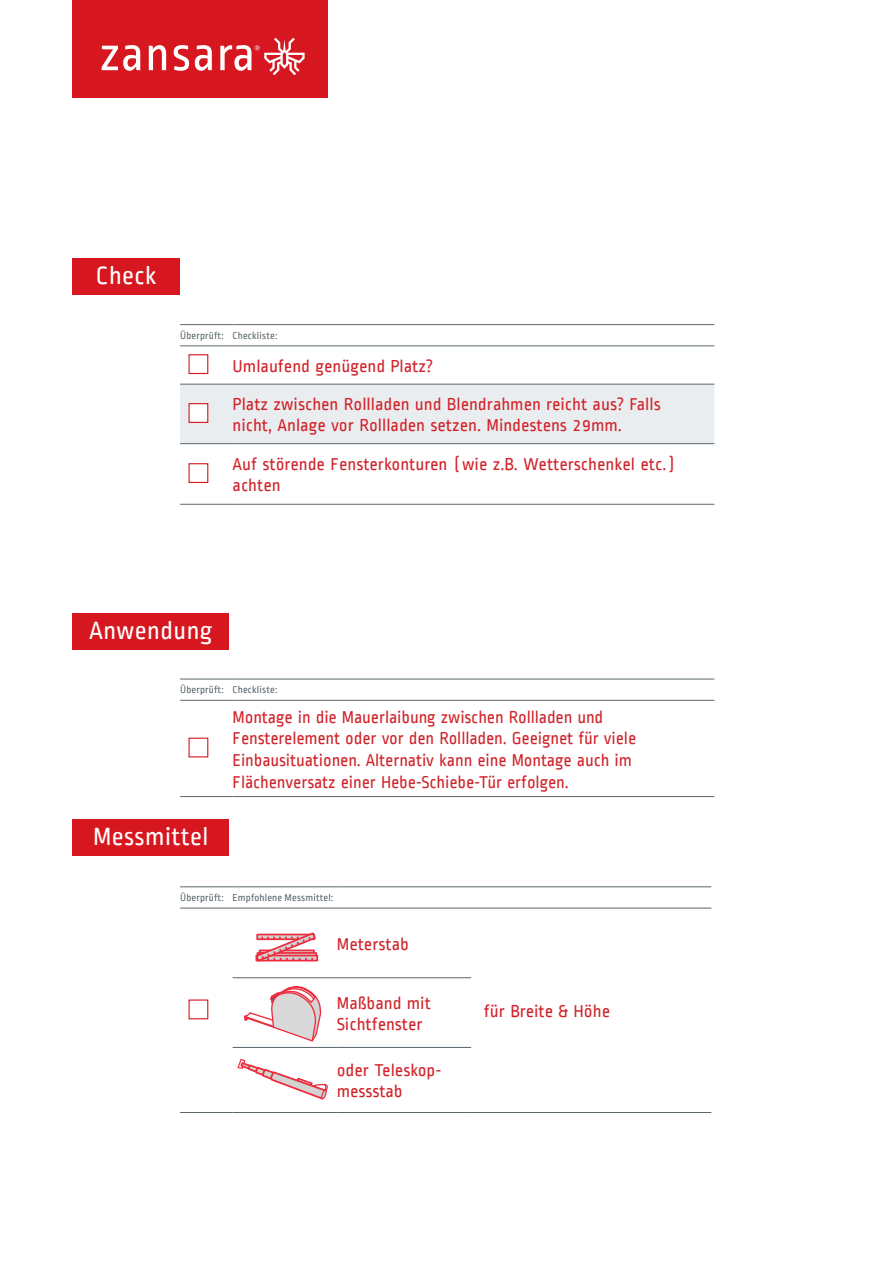
<style>
.page{position:relative;width:893px;height:1263px;background:#fff}
.page>*{position:absolute;margin:0;border:0;box-sizing:border-box;transform-origin:0 0}
.t1{font:26.25px "Ropa Soft PTT";letter-spacing:.02em;color:#fff}
.t2{font:18px/21.6px "Ropa Sans";color:#d1232a}
.t3{font:10.5px "Ropa Sans Pro";letter-spacing:.02em;color:#5a676e}
</style>
<div class="page">
<div style="left:72px;top:0;width:256px;height:98px;background:#d7171f"></div>
<svg style="left:149px;top:45px;width:17px;height:25px"></svg>
<svg style="left:195px;top:45px;width:17px;height:26px"></svg>
<svg style="left:102px;top:45px;width:38px;height:26px"></svg>
<svg style="left:174px;top:45px;width:15px;height:26px"></svg>
<svg style="left:220px;top:38px;width:85px;height:37px"></svg>
<div style="left:72px;top:258px;width:108px;height:37px;background:#d7171f"></div>
<div style="left:72px;top:820px;width:157px;height:36px;background:#d7171f"></div>
<div style="left:72px;top:613px;width:157px;height:37px;background:#d7171f"></div>
<hr style="left:180px;top:908px;width:53px;height:1px;background:#5a676e">
<hr style="left:233px;top:908px;width:104px;height:1px;background:#5a676e">
<hr style="left:337px;top:908px;width:134px;height:1px;background:#5a676e">
<hr style="left:471px;top:908px;width:240px;height:1px;background:#5a676e">
<hr style="left:233px;top:977px;width:104px;height:1px;background:#5a676e">
<hr style="left:337px;top:977px;width:134px;height:1px;background:#5a676e">
<hr style="left:233px;top:1047px;width:104px;height:1px;background:#5a676e">
<hr style="left:337px;top:1047px;width:134px;height:1px;background:#5a676e">
<hr style="left:180px;top:1112px;width:53px;height:1px;background:#5a676e">
<hr style="left:233px;top:1112px;width:104px;height:1px;background:#5a676e">
<hr style="left:337px;top:1112px;width:134px;height:1px;background:#5a676e">
<hr style="left:471px;top:1112px;width:240px;height:1px;background:#5a676e">
<hr style="left:180px;top:886px;width:53px;height:1px;background:#5a676e">
<hr style="left:233px;top:886px;width:104px;height:1px;background:#5a676e">
<hr style="left:337px;top:886px;width:134px;height:1px;background:#5a676e">
<hr style="left:471px;top:886px;width:240px;height:1px;background:#5a676e">
<div style="left:189px;top:999px;width:19px;height:20px;background:#fff;border:1px solid #d7171f"></div>
<div style="left:256px;top:955px;width:62px;height:6px;background:#ee2c3d"></div>
<svg style="left:255px;top:932px;width:62px;height:30px"></svg>
<svg style="left:244px;top:986px;width:78px;height:56px"></svg>
<svg style="left:237px;top:1058px;width:91px;height:42px"></svg>
<div style="left:180px;top:385px;width:534px;height:58px;background:#eaedef"></div>
<hr style="left:180px;top:345px;width:53px;height:1px;background:#5a676e">
<hr style="left:233px;top:345px;width:481px;height:1px;background:#5a676e">
<hr style="left:180px;top:384px;width:53px;height:1px;background:#5a676e">
<hr style="left:233px;top:384px;width:481px;height:1px;background:#5a676e">
<hr style="left:180px;top:443px;width:53px;height:1px;background:#5a676e">
<hr style="left:233px;top:443px;width:481px;height:1px;background:#5a676e">
<hr style="left:180px;top:504px;width:53px;height:1px;background:#5a676e">
<hr style="left:233px;top:504px;width:481px;height:1px;background:#5a676e">
<hr style="left:180px;top:324px;width:53px;height:1px;background:#5a676e">
<hr style="left:233px;top:324px;width:481px;height:1px;background:#5a676e">
<div style="left:189px;top:354px;width:19px;height:20px;background:#fff;border:1px solid #d7171f"></div>
<div style="left:189px;top:403px;width:19px;height:20px;background:#fff;border:1px solid #d7171f"></div>
<div style="left:189px;top:463px;width:19px;height:20px;background:#fff;border:1px solid #d7171f"></div>
<hr style="left:180px;top:700px;width:53px;height:1px;background:#5a676e">
<hr style="left:233px;top:700px;width:481px;height:1px;background:#5a676e">
<hr style="left:180px;top:796px;width:53px;height:1px;background:#5a676e">
<hr style="left:233px;top:796px;width:481px;height:1px;background:#5a676e">
<hr style="left:180px;top:679px;width:53px;height:1px;background:#5a676e">
<hr style="left:233px;top:679px;width:481px;height:1px;background:#5a676e">
<div style="left:189px;top:738px;width:19px;height:19px;background:#fff;border:1px solid #d7171f"></div>
<h1 class="t1" style="left:96px;top:261px;width:62px">Check</h1>
<p class="t3" style="left:180px;top:329px;width:99px">Überprüft: Checkliste:</p>
<p class="t2" style="left:233px;top:347px;width:430px;line-height:38.1px">Umlaufend genügend Platz?<br>Platz zwischen Rollladen und Blendrahmen reicht aus? Falls</p>
<p class="t2" style="left:233px;top:407px;width:445px;line-height:38.4px">nicht, Anlage vor Rollladen setzen. Mindestens 29mm.<br>Auf störende Fensterkonturen (wie z.B. Wetterschenkel etc.)</p>
<p class="t2" style="left:233px;top:475px;width:49px">achten</p>
<h1 class="t1" style="left:89px;top:616px;width:125px">Anwendung</h1>
<p class="t3" style="left:180px;top:684px;width:99px">Überprüft: Checkliste:</p>
<p class="t2" style="left:233px;top:706px;width:405px">Montage in die Mauerlaibung zwischen Rollladen und Fensterelement oder vor den Rollladen. Geeignet für viele Einbausituationen. Alternativ kann eine Montage auch im Flächenversatz einer Hebe-Schiebe-Tür erfolgen.</p>
<h1 class="t1" style="left:93px;top:822px;width:117px">Messmittel</h1>
<p class="t3" style="left:180px;top:892px;width:155px">Überprüft: Empfohlene Messmittel:</p>
<p class="t2" style="left:337px;top:933px;width:74px">Meterstab</p>
<p class="t2" style="left:337px;top:992px;width:96px">Maßband mit<br>Sichtfenster</p>
<p class="t2" style="left:337px;top:1059px;width:106px">oder Teleskop&shy;messstab</p>
<p class="t2" style="left:484px;top:1001px;width:128px">für Breite &amp; Höhe</p>
</div>
